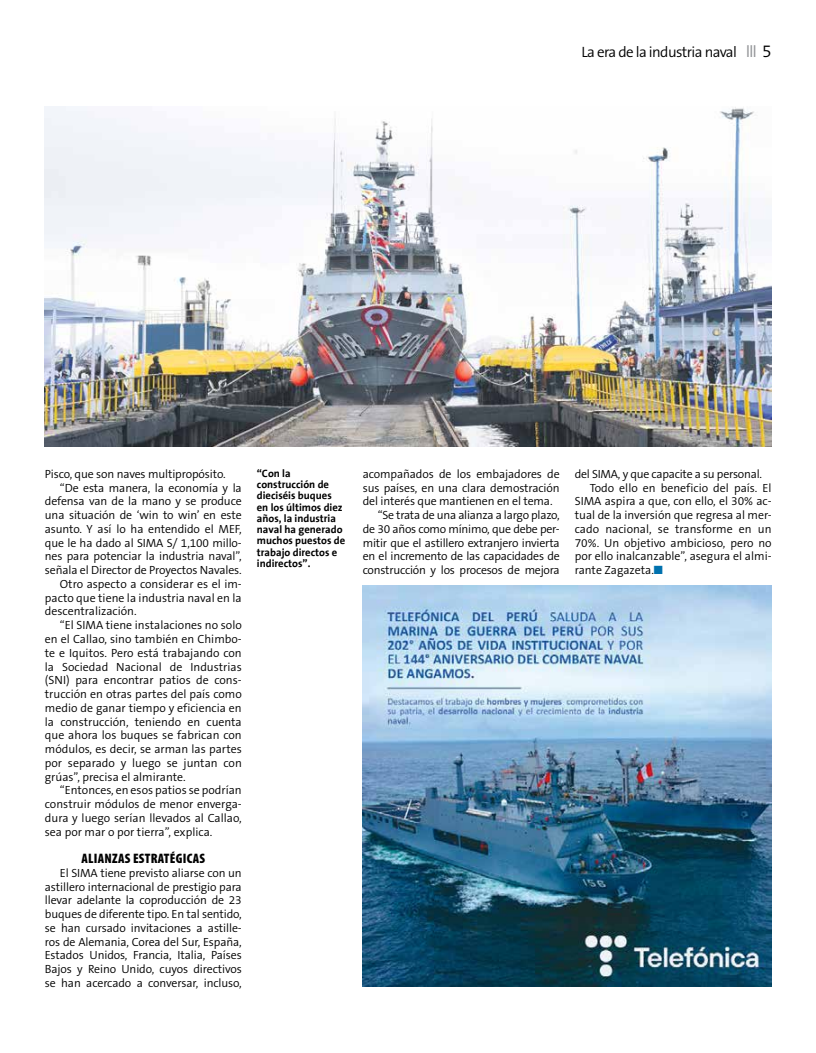
<style>
.page{position:relative;width:816px;height:1053px;background:#fff}
.page>*{position:absolute;margin:0;border:0;box-sizing:border-box;transform-origin:0 0}
.t1{font:300 15px "The Sans B4";letter-spacing:-.04em;color:#000}
.t2{font:900 condensed 13.75px "Myriad Pro";letter-spacing:.02em;color:#000}
.t3{font:300 11.88px/13.8px "The Sans B4";color:#000;text-align:justify}
.t4{font:300 11.88px "The Sans B4";letter-spacing:-.02em;color:#000}
.t5{font:700 10.62px/11.2px "The Sans";color:#000}
.s1{font-size:17.5px;color:#939598}
.s2{font-size:17.5px}
.s3{color:#0071ae}
</style>
<div class="page">
<img style="left:45px;top:106px;width:726px;height:340px">
<img style="left:363px;top:585px;width:408px;height:401px">
<p class="t1" style="left:581px;top:44px;width:192px">La era de la industria naval <span class="s1">III</span> <span class="s2">5</span></p>
<p class="t3" style="left:45px;top:467px;width:182px">Pisco, que son naves multipropósito.</p>
<p class="t3" style="left:60px;top:481px;width:183px">“De esta manera, la economía y la</p>
<p class="t3" style="left:45px;top:495px;width:198px">defensa van de la mano y se produce</p>
<p class="t3" style="left:45px;top:508px;width:198px">una situación de ‘win to win’ en este</p>
<p class="t3" style="left:45px;top:522px;width:198px">asunto. Y así lo ha entendido el MEF,</p>
<p class="t3" style="left:45px;top:536px;width:198px">que le ha dado al SIMA S/ 1,100 millo-</p>
<p class="t3" style="left:45px;top:550px;width:198px">nes para potenciar la industria naval”,</p>
<p class="t3" style="left:45px;top:563px;width:198px">señala el Director de Proyectos Navales.</p>
<p class="t3" style="left:60px;top:577px;width:183px">Otro aspecto a considerar es el im-</p>
<p class="t3" style="left:45px;top:591px;width:198px">pacto que tiene la industria naval en la</p>
<p class="t3" style="left:45px;top:605px;width:93px">descentralización.</p>
<p class="t3" style="left:60px;top:618px;width:183px">“El SIMA tiene instalaciones no solo</p>
<p class="t3" style="left:45px;top:632px;width:198px">en el Callao, sino también en Chimbo-</p>
<p class="t3" style="left:45px;top:646px;width:198px">te e Iquitos. Pero está trabajando con</p>
<p class="t3" style="left:45px;top:660px;width:198px">la Sociedad Nacional de Industrias</p>
<p class="t3" style="left:45px;top:673px;width:198px">(SNI) para encontrar patios de cons-</p>
<p class="t3" style="left:45px;top:687px;width:198px">trucción en otras partes del país como</p>
<p class="t3" style="left:45px;top:701px;width:198px">medio de ganar tiempo y eficiencia en</p>
<p class="t3" style="left:45px;top:715px;width:198px">la construcción, teniendo en cuenta</p>
<p class="t3" style="left:45px;top:728px;width:198px">que ahora los buques se fabrican con</p>
<p class="t3" style="left:45px;top:742px;width:198px">módulos, es decir, se arman las partes</p>
<p class="t3" style="left:45px;top:756px;width:198px">por separado y luego se juntan con</p>
<p class="t3" style="left:45px;top:770px;width:142px">grúas”, precisa el almirante.</p>
<p class="t3" style="left:60px;top:783px;width:183px">“Entonces, en esos patios se podrían</p>
<p class="t3" style="left:45px;top:797px;width:198px">construir módulos de menor enverga-</p>
<p class="t3" style="left:45px;top:811px;width:198px">dura y luego serían llevados al Callao,</p>
<p class="t3" style="left:45px;top:825px;width:169px">sea por mar o por tierra”, explica.</p>
<p class="t2" style="left:81px;top:849px;width:125px">ALIANZAS ESTRATÉGICAS</p>
<p class="t3" style="left:45px;top:866px;width:198px;text-indent:15px">El SIMA tiene previsto aliarse con un astillero internacional de prestigio para llevar adelante la coproducción de 23 buques de diferente tipo. En tal sentido, se han cursado invitaciones a astille&shy;ros de Alemania, Corea del Sur, España, Estados Unidos, Francia, Italia, Países Bajos y Reino Unido, cuyos directivos se han acercado a conversar, incluso,</p>
<p class="t5" style="left:257px;top:468px;width:90px">“Con la construcción de dieciséis buques en los últimos diez años, la industria naval ha generado muchos puestos de trabajo directos e indirectos”.</p>
<p class="t3" style="left:363px;top:467px;width:198px">acompañados de los embajadores de</p>
<p class="t3" style="left:363px;top:481px;width:198px">sus países, en una clara demostración</p>
<p class="t3" style="left:363px;top:495px;width:191px">del interés que mantienen en el tema.</p>
<p class="t4" style="left:378px;top:509px;width:183px">“Se trata de una alianza a largo plazo,</p>
<p class="t4" style="left:363px;top:522px;width:198px">de 30 años como mínimo, que debe per-</p>
<p class="t4" style="left:363px;top:536px;width:198px">mitir que el astillero extranjero invierta</p>
<p class="t4" style="left:363px;top:550px;width:198px">en el incremento de las capacidades de</p>
<p class="t4" style="left:363px;top:564px;width:198px">construcción y los procesos de mejora</p>
<p class="t4" style="left:574px;top:467px;width:189px">del SIMA, y que capacite a su personal.</p>
<p class="t3" style="left:589px;top:481px;width:183px">Todo ello en beneficio del país. El</p>
<p class="t3" style="left:574px;top:495px;width:198px">SIMA aspira a que, con ello, el 30% ac-</p>
<p class="t3" style="left:574px;top:508px;width:198px">tual de la inversión que regresa al mer-</p>
<p class="t3" style="left:574px;top:522px;width:198px">cado nacional, se transforme en un</p>
<p class="t3" style="left:574px;top:536px;width:198px">70%. Un objetivo ambicioso, pero no</p>
<p class="t3" style="left:574px;top:550px;width:198px">por ello inalcanzable”, asegura el almi-</p>
<p class="t3" style="left:574px;top:563px;width:90px">rante Zagazeta.<span class="s3">■</span></p>
</div>
